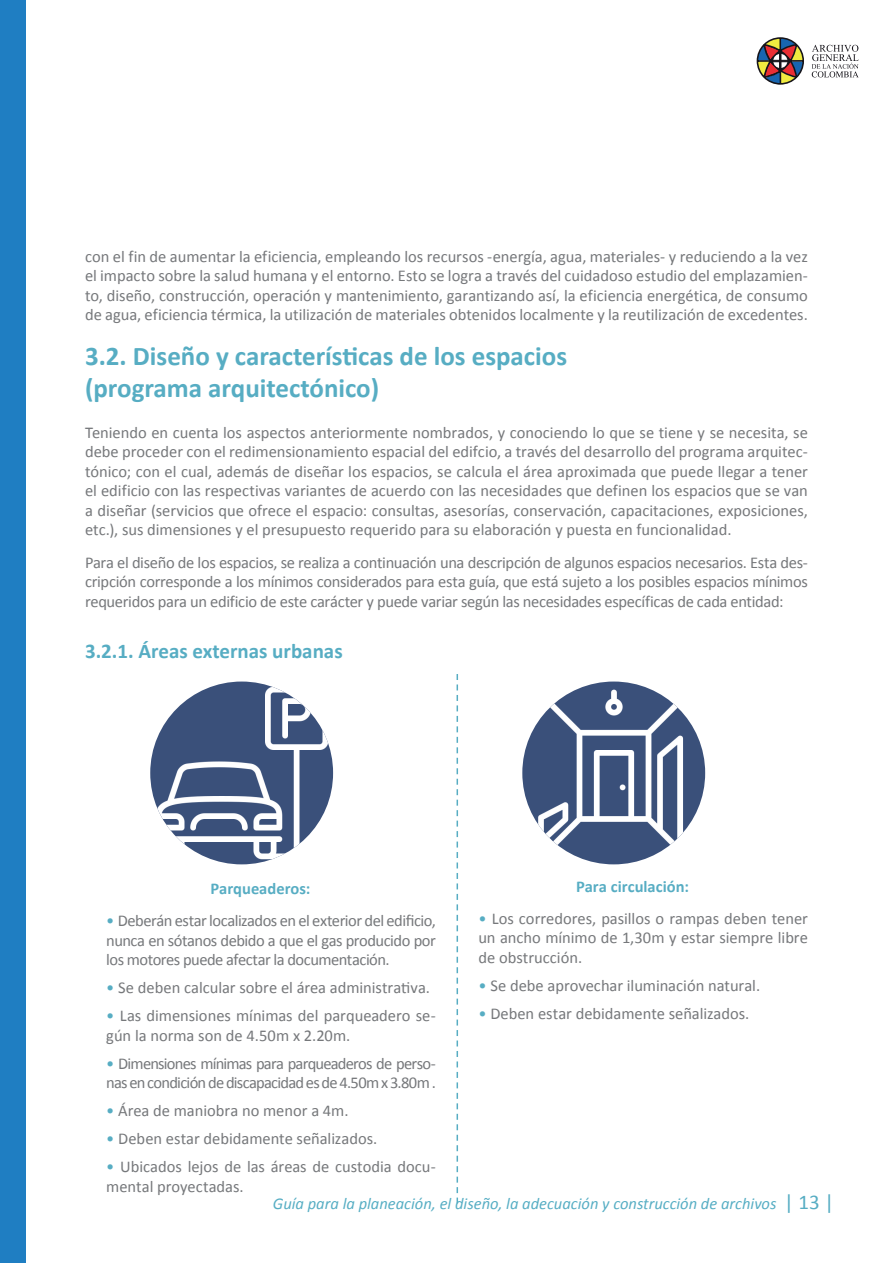
<style>
.page{position:relative;width:893px;height:1263px;background:#fff}
.page>*{position:absolute;margin:0;border:0;box-sizing:border-box;transform-origin:0 0}
.SUBTITULO_TURQUESA{font:700 27px/32.4px "Calibri";color:#57adc3}
.SUBTITULO_2_TURQUESA{font:700 21px "Calibri";color:#57adc3}
.TXTO_CORRIDO{font:16.5px/19.5px "Calibri";letter-spacing:-.005em;color:#76787b;text-align:justify}
.VIÑETA{font:16.5px/19.5px "Calibri";letter-spacing:-.005em;color:#76787b;text-align:justify}
.VIÑETA-2{font:16.5px/19.5px "Calibri";letter-spacing:-.045em;color:#76787b}
.t1{font:italic 16.5px "Calibri";color:#57aec4}
.TXTO_CORRIDO-2{font:700 16.5px "Calibri";color:#57adc3}
.s1{color:#57adc3}
.s2{font-style:normal;font-size:21px;color:#57adc3}
</style>
<div class="page">
<img style="left:522px;top:681px;width:183px;height:183px;border-radius:91px">
<img style="left:150px;top:681px;width:183px;height:183px;border-radius:91px">
<svg style="left:457px;top:674px;width:1px;height:529px"></svg>
<svg style="left:756px;top:37px;width:48px;height:48px"></svg>
<svg style="left:812px;top:45px;width:47px;height:32px"></svg>
<div style="left:0;top:0;width:26px;height:1263px;background:#1f7ec2"></div>
<p class="TXTO_CORRIDO" style="left:85px;top:246px;width:724px">con el fin de aumentar la eficiencia, empleando los recursos -energía, agua, materiales- y reduciendo a la vez el impacto sobre la salud humana y el entorno. Esto se logra a través del cuidadoso estudio del emplazamien&shy;to, diseño, construcción, operación y mantenimiento, garantizando así, la eficiencia energética, de consumo de agua, eficiencia térmica, la utilización de materiales obtenidos localmente y la reutilización de excedentes.</p>
<p class="SUBTITULO_TURQUESA" style="left:85px;top:339px;width:484px">3.2. Diseño y características de los espacios (programa arquitectónico)</p>
<p class="TXTO_CORRIDO" style="left:85px;top:422px;width:724px">Teniendo en cuenta los aspectos anteriormente nombrados, y conociendo lo que se tiene y se necesita, se debe proceder con el redimensionamiento espacial del edifcio, a través del desarrollo del programa arquitec&shy;tónico; con el cual, además de diseñar los espacios, se calcula el área aproximada que puede llegar a tener el edificio con las respectivas variantes de acuerdo con las necesidades que definen los espacios que se van a diseñar (servicios que ofrece el espacio: consultas, asesorías, conservación, capacitaciones, exposiciones, etc.), sus dimensiones y el presupuesto requerido para su elaboración y puesta en funcionalidad.</p>
<p class="TXTO_CORRIDO" style="left:85px;top:552px;width:724px">Para el diseño de los espacios, se realiza a continuación una descripción de algunos espacios necesarios. Esta des&shy;cripción corresponde a los mínimos considerados para esta guía, que está sujeto a los posibles espacios mínimos requeridos para un edificio de este carácter y puede variar según las necesidades específicas de cada entidad:</p>
<p class="SUBTITULO_2_TURQUESA" style="left:85px;top:636px;width:259px">3.2.1. Áreas externas urbanas</p>
<p class="TXTO_CORRIDO-2" style="left:576px;top:874px;width:114px">Para circulación:</p>
<p class="VIÑETA" style="left:478px;top:908px;width:331px"><span class="s1">•</span> Los corredores, pasillos o rampas deben tener un ancho mínimo de 1,30m y estar siempre libre de obstrucción.</p>
<p class="VIÑETA" style="left:478px;top:975px;width:283px"><span class="s1">•</span> Se debe aprovechar iluminación natural.</p>
<p class="VIÑETA" style="left:478px;top:1003px;width:273px"><span class="s1">•</span> Deben estar debidamente señalizados.</p>
<p class="TXTO_CORRIDO-2" style="left:210px;top:877px;width:101px">Parqueaderos:</p>
<p class="VIÑETA" style="left:106px;top:910px;width:331px"><span class="s1">•</span> Deberán estar localizados en el exterior del edificio, nunca en sótanos debido a que el gas producido por los motores puede afectar la documentación.</p>
<p class="VIÑETA" style="left:106px;top:977px;width:325px"><span class="s1">•</span> Se deben calcular sobre el área administrativa.</p>
<p class="VIÑETA" style="left:106px;top:1005px;width:331px"><span class="s1">•</span> Las dimensiones mínimas del parqueadero se&shy;gún la norma son de 4.50m x 2.20m.</p>
<p class="VIÑETA-2" style="left:106px;top:1052px;width:331px"><span class="s1">•</span> Dimensiones mínimas para parqueaderos de perso&shy;nas en condición de discapacidad es de 4.50m x 3.80m .</p>
<p class="VIÑETA" style="left:106px;top:1100px;width:244px"><span class="s1">•</span> Área de maniobra no menor a 4m.</p>
<p class="VIÑETA" style="left:106px;top:1128px;width:273px"><span class="s1">•</span> Deben estar debidamente señalizados.</p>
<p class="VIÑETA" style="left:106px;top:1156px;width:331px"><span class="s1">•</span> Ubicados lejos de las áreas de custodia docu&shy;mental proyectadas.</p>
<p class="t1" style="left:273px;top:1191px;width:563px">Guía para la planeación, el diseño, la adecuación y construcción de archivos <span class="s2">| 13 |</span></p>
</div>
